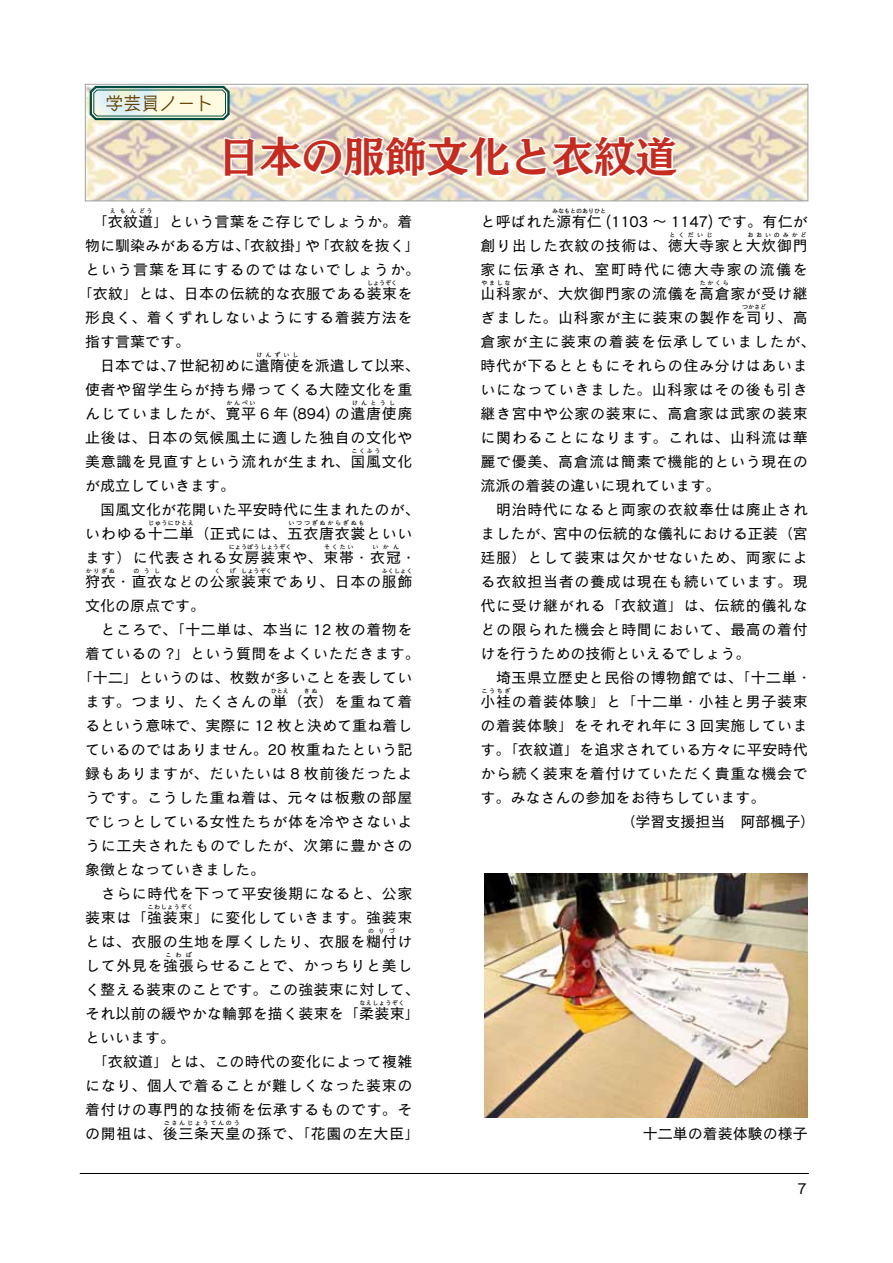
<style>
.page{position:relative;width:893px;height:1263px;background:#fff}
.page>*{position:absolute;margin:0;border:0;box-sizing:border-box;transform-origin:0 0}
.t1{font:41.7px "Mode Min A Std B 90 pv RKSJ H";color:#d34816}
.t2{font:18px "New Cinema B Std D";color:#633e00}
.t3{font:15px/24px "Cezanne Pro M";letter-spacing:.045em;color:#000}
.t4{font:15px/24px "Cezanne Pro M";letter-spacing:.015em;color:#000}
.t5{font:15px/24px "Cezanne Pro M";color:#000}
.t6{font:15px "Cezanne Pro M";letter-spacing:.025em;color:#000}
.t7{font:15px "Cezanne Pro M";letter-spacing:.065em;color:#000}
.t8{font:6px "Cezanne Pro M";letter-spacing:.275em;color:#000}
.t9{font:6px "Cezanne Pro M";letter-spacing:.295em;color:#000}
.t10{font:6px "Cezanne Pro M";letter-spacing:.105em;color:#000}
.t11{font:6px "Cezanne Pro M";letter-spacing:.03em;color:#000}
.t12{font:6px "Cezanne Pro M";color:#000}
.t13{font:6px "Cezanne Pro M";letter-spacing:.085em;color:#000}
.t14{font:6px "Cezanne Pro M";letter-spacing:.475em;color:#000}
</style>
<div class="page">
<hr style="left:80px;top:1173px;width:729px;height:1px;background:#000">
<img style="left:87px;top:86px;width:719px;height:113px">
<svg style="left:222px;top:133px;width:459px;height:66px"></svg>
<div style="left:85px;top:84px;width:723px;height:117px;border:1px solid #9fa0a0"></div>
<svg style="left:88px;top:84px;width:144px;height:38px;background:#c5d4c6"></svg>
<div style="left:93px;top:90px;width:133px;height:26px;border:1px solid #004e42;border-radius:3px"></div>
<img style="left:485px;top:873px;width:323px;height:244px">
<p class="t2" style="left:105px;top:90px;width:109px">学芸員ノート</p>
<h1 class="t1" style="left:218px;top:122px;width:461px">日本の服飾文化と衣紋道</h1>
<p class="t4" style="left:85px;top:209px;width:329px">　「衣紋道」という言葉をご存じでしょうか。着</p>
<p class="t8" style="left:110px;top:207px;width:28px">えもん</p>
<p class="t8" style="left:139px;top:207px;width:15px">どう</p>
<p class="t4" style="left:78px;top:233px;width:344px;text-align:center">物に馴染みがある方は、「衣紋掛」や「衣紋を抜く」という言葉を耳にするのではないでしょうか。「衣紋」とは、日本の伝統的な衣服である装束を</p>
<p class="t12" style="left:552px;top:207px;width:55px">みなもとのありひと</p>
<p class="t3" style="left:480px;top:233px;width:329px">創り出した衣紋の技術は、徳大寺家と大炊御門</p>
<p class="t4" style="left:480px;top:209px;width:329px">と呼ばれた源有仁 (1103 〜 1147) です。有仁が</p>
<p class="t8" style="left:669px;top:231px;width:45px">とくだいじ</p>
<p class="t14" style="left:747px;top:231px;width:61px">おおいのみかど</p>
<p class="t3" style="left:480px;top:257px;width:329px">家に伝承され、室町時代に徳大寺家の流儀を山科家が、大炊御門家の流儀を高倉家が受け継</p>
<p class="t8" style="left:367px;top:279px;width:32px">しょうぞく</p>
<p class="t5" style="left:85px;top:305px;width:336px">形良く、着くずれしないようにする着装方法を指す言葉です。<br>　日本では、7 世紀初めに遣隋使を派遣して以来、</p>
<p class="t8" style="left:481px;top:279px;width:30px">やましな</p>
<p class="t8" style="left:700px;top:279px;width:30px">たかくら</p>
<p class="t3" style="left:480px;top:305px;width:329px">ぎました。山科家が主に装束の製作を司り、高</p>
<p class="t8" style="left:742px;top:303px;width:25px">つかさど</p>
<p class="t3" style="left:480px;top:329px;width:336px">倉家が主に装束の着装を伝承していましたが、時代が下るとともにそれらの住み分けはあいまいになっていきました。山科家はその後も引き継き宮中や公家の装束に、高倉家は武家の装束に関わることになります。これは、山科流は華麗で優美、高倉流は簡素で機能的という現在の流派の着装の違いに現れています。<br>　明治時代になると両家の衣紋奉仕は廃止されましたが、宮中の伝統的な儀礼における正装（宮廷服）として装束は欠かせないため、両家による衣紋担当者の養成は現在も続いています。現代に受け継がれる「衣紋道」は、伝統的儀礼などの限られた機会と時間において、最高の着付けを行うための技術といえるでしょう。<br>　埼玉県立歴史と民俗の博物館では、「十二単・小袿の着装体験」と「十二単・小袿と男子装束</p>
<p class="t8" style="left:256px;top:351px;width:43px">けんずいし</p>
<p class="t3" style="left:85px;top:377px;width:329px">使者や留学生らが持ち帰ってくる大陸文化を重んじていましたが、寛平 6 年 (894) の遣唐使廃</p>
<p class="t8" style="left:226px;top:399px;width:31px">かんぺい</p>
<p class="t8" style="left:352px;top:399px;width:45px">けんとうし</p>
<p class="t3" style="left:85px;top:425px;width:329px">止後は、日本の気候風土に適した独自の文化や美意識を見直すという流れが生まれ、国風文化</p>
<p class="t8" style="left:351px;top:447px;width:30px">こくふう</p>
<p class="t4" style="left:85px;top:473px;width:336px">が成立していきます。<br>　国風文化が花開いた平安時代に生まれたのが、いわゆる十二単（正式には、五衣唐衣裳といい</p>
<p class="t10" style="left:148px;top:519px;width:47px">じゅうにひとえ</p>
<p class="t9" style="left:289px;top:519px;width:77px">いつつぎぬからぎぬも</p>
<p class="t7" style="left:85px;top:548px;width:333px">ます）に代表される女房装束や、束帯・衣冠・</p>
<p class="t11" style="left:229px;top:543px;width:64px">にょうぼうしょうぞく</p>
<p class="t8" style="left:324px;top:543px;width:31px">そくたい</p>
<p class="t8" style="left:372px;top:543px;width:28px">いかん</p>
<p class="t3" style="left:85px;top:569px;width:329px">狩衣・直衣などの公家装束であり、日本の服飾</p>
<p class="t8" style="left:86px;top:567px;width:31px">かりぎぬ</p>
<p class="t8" style="left:134px;top:567px;width:28px">のうし</p>
<p class="t8" style="left:215px;top:567px;width:7px">く</p>
<p class="t8" style="left:230px;top:567px;width:7px">げ</p>
<p class="t8" style="left:241px;top:567px;width:32px">しょうぞく</p>
<p class="t8" style="left:382px;top:567px;width:32px">ふくしょく</p>
<p class="t5" style="left:85px;top:593px;width:121px">文化の原点です。</p>
<p class="t3" style="left:85px;top:617px;width:329px">　ところで、「十二単は、本当に 12 枚の着物を</p>
<p class="t6" style="left:85px;top:644px;width:336px">着ているの ?」という質問をよくいただきます。</p>
<p class="t4" style="left:78px;top:665px;width:336px">「十二」というのは、枚数が多いことを表してい</p>
<p class="t3" style="left:85px;top:689px;width:329px">ます。つまり、たくさんの単（衣）を重ねて着</p>
<p class="t8" style="left:481px;top:687px;width:31px">こうちぎ</p>
<p class="t3" style="left:480px;top:713px;width:329px">の着装体験」をそれぞれ年に 3 回実施していま</p>
<p class="t4" style="left:480px;top:737px;width:329px">す。「衣紋道」を追求されている方々に平安時代</p>
<p class="t3" style="left:480px;top:761px;width:329px">から続く装束を着付けていただく貴重な機会で</p>
<p class="t5" style="left:480px;top:785px;width:286px">す。みなさんの参加をお待ちしています。</p>
<p class="t5" style="left:620px;top:809px;width:196px">（学習支援担当　阿部楓子）</p>
<p class="t8" style="left:271px;top:687px;width:19px">ひとえ</p>
<p class="t8" style="left:304px;top:687px;width:15px">きぬ</p>
<p class="t3" style="left:85px;top:713px;width:329px">るという意味で、実際に 12 枚と決めて重ね着しているのではありません。20 枚重ねたという記録もありますが、だいたいは 8 枚前後だったようです。こうした重ね着は、元々は板敷の部屋でじっとしている女性たちが体を冷やさないように工夫されたものでしたが、次第に豊かさの象徴となっていきました。<br>　さらに時代を下って平安後期になると、公家装束は「強装束」に変化していきます。強装束</p>
<p class="t10" style="left:147px;top:903px;width:47px">こわしょうぞく</p>
<p class="t3" style="left:85px;top:929px;width:329px">とは、衣服の生地を厚くしたり、衣服を糊付け</p>
<p class="t8" style="left:368px;top:927px;width:28px">のりづ</p>
<p class="t3" style="left:85px;top:953px;width:329px">して外見を強張らせることで、かっちりと美し</p>
<p class="t8" style="left:165px;top:951px;width:28px">こわば</p>
<p class="t4" style="left:85px;top:977px;width:336px">く整える装束のことです。この強装束に対して、それ以前の緩やかな輪郭を描く装束を「柔装束」</p>
<p class="t13" style="left:359px;top:999px;width:46px">なえしょうぞく</p>
<p class="t3" style="left:85px;top:1025px;width:336px">といいます。<br>　「衣紋道」とは、この時代の変化によって複雑になり、個人で着ることが難しくなった装束の着付けの専門的な技術を伝承するものです。その開祖は、後三条天皇の孫で、「花園の左大臣」</p>
<p class="t9" style="left:164px;top:1119px;width:77px">ごさんじょうてんのう</p>
<p class="t5" style="left:643px;top:1121px;width:166px">十二単の着装体験の様子</p>
<p class="t3" style="left:798px;top:1176px;width:11px">7</p>
</div>
